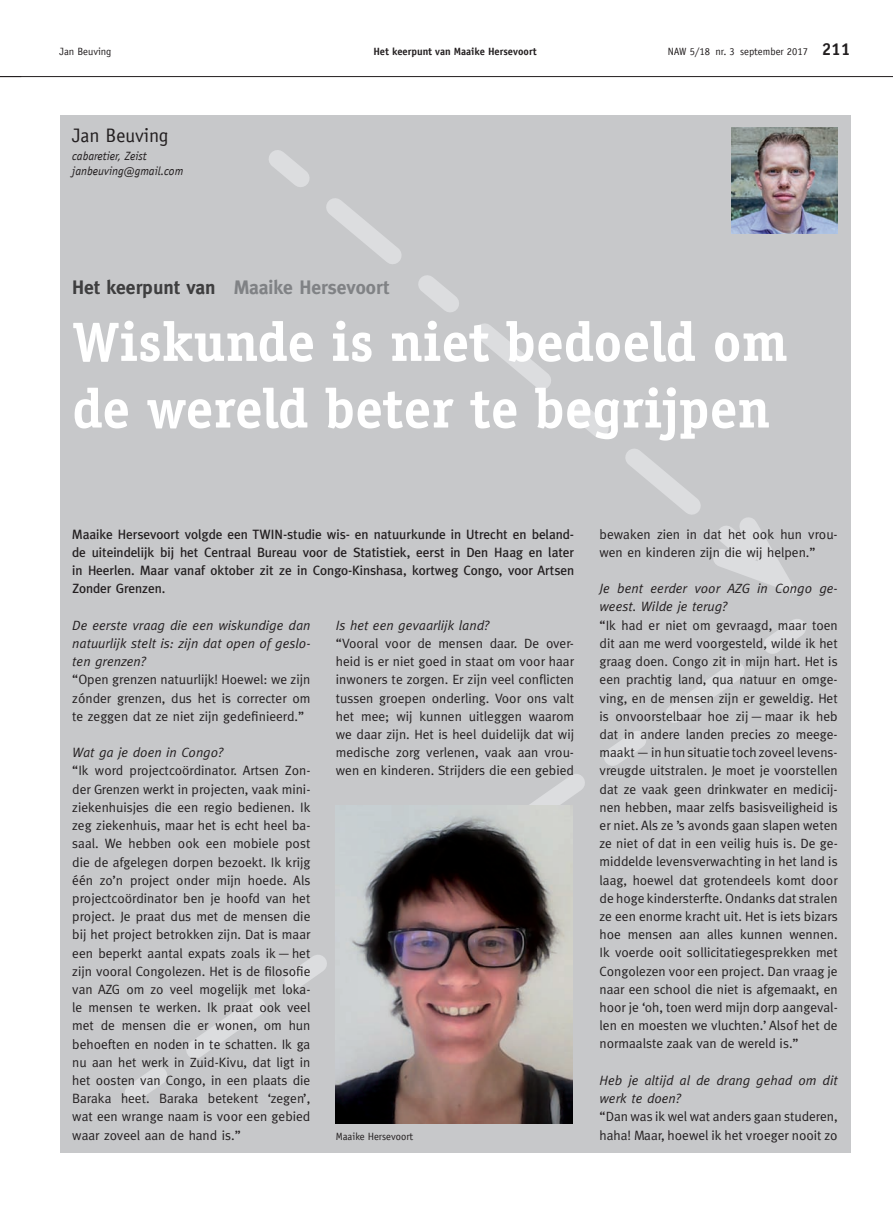
<style>
.page{position:relative;width:893px;height:1221px;background:#fff}
.page>*{position:absolute;margin:0;border:0;box-sizing:border-box;transform-origin:0 0}
.t1{font:700 55.5px/66.6px "Officina Serif LT";color:#fff}
.t2{font:700 19.5px "Meta";color:#808285}
.t3{font:19.5px "Officina Sans LT";color:#231f20}
.t4{font:13.5px/18.1px "Meta";color:#231f20;text-align:justify}
.t5{font:500 13.5px/18.1px "Meta";color:#231f20;text-align:justify}
.t6{font:italic 13.5px/18.1px "Meta";color:#231f20}
.t7{font:italic 12px/14.4px "Officina Sans LT";color:#231f20}
.t8{font:10.5px "Officina Sans LT";color:#231f20}
.t9{font:700 10.5px "Officina Sans LT";color:#231f20}
.s1{font-weight:700;font-size:17.25px}
.s2{color:#3e3e3f}
</style>
<div class="page">
<hr style="left:0;top:76px;width:893px;height:1px;background:#231f20">
<div style="left:60px;top:115px;width:790px;height:1037px;background:#c7c8ca"></div>
<svg style="left:269px;top:150px;width:430px;height:365px"></svg>
<svg style="left:699px;top:501px;width:99px;height:93px"></svg>
<svg style="left:125px;top:594px;width:681px;height:523px"></svg>
<img style="left:731px;top:128px;width:107px;height:106px">
<img style="left:336px;top:806px;width:236px;height:317px">
<p class="t8" style="left:60px;top:45px;width:53px">Jan Beuving</p>
<p class="t9" style="left:373px;top:45px;width:165px">Het keerpunt van Maaike Hersevoort</p>
<p class="t8" style="left:668px;top:45px;width:184px">NAW 5/18 nr. 3 september 2017 <span class="s1">211</span></p>
<h2 class="t3" style="left:72px;top:124px;width:98px">Jan Beuving</h2>
<p class="t7" style="left:72px;top:149px;width:113px">cabaretier, Zeist janbeuving@gmail.com</p>
<h2 class="t2" style="left:72px;top:276px;width:318px"><span class="s2">Het keerpunt van</span> Maaike Hersevoort</h2>
<h1 class="t1" style="left:72px;top:308px;width:717px">Wiskunde is niet bedoeld om de wereld beter te begrijpen</h1>
<p class="t5" style="left:72px;top:524px;width:503px">Maaike Hersevoort volgde een TWIN-studie wis- en natuurkunde in Utrecht en beland&shy;de uiteindelijk bij het Centraal Bureau voor de Statistiek, eerst in Den Haag en later in Heerlen. Maar vanaf oktober zit ze in Congo-Kinshasa, kortweg Congo, voor Artsen Zonder Grenzen.</p>
<p class="t6" style="left:72px;top:616px;width:240px;text-align:justify">De eerste vraag die een wiskundige dan natuurlijk stelt is: zijn dat open of geslo&shy;ten grenzen?</p>
<p class="t4" style="left:72px;top:670px;width:240px">“Open grenzen natuurlijk! Hoewel: we zijn zónder grenzen, dus het is correcter om te zeggen dat ze niet zijn gedefinieerd.”</p>
<p class="t6" style="left:72px;top:743px;width:152px">Wat ga je doen in Congo?</p>
<p class="t4" style="left:72px;top:761px;width:240px">“Ik word projectcoördinator. Artsen Zon&shy;der Grenzen werkt in projecten, vaak mini&shy;ziekenhuisjes die een regio bedienen. Ik zeg ziekenhuis, maar het is echt heel ba&shy;saal. We hebben ook een mobiele post die de afgelegen dorpen bezoekt. Ik krijg één zo’n project onder mijn hoede. Als projectcoördinator ben je hoofd van het project. Je praat dus met de mensen die bij het project betrokken zijn. Dat is maar een beperkt aantal expats zoals ik—het zijn vooral Congolezen. Het is de filosofie van AZG om zo veel mogelijk met loka&shy;le mensen te werken. Ik praat ook veel met de mensen die er wonen, om hun behoeften en noden in te schatten. Ik ga nu aan het werk in Zuid-Kivu, dat ligt in het oosten van Congo, in een plaats die Baraka heet. Baraka betekent ‘zegen’, wat een wrange naam is voor een gebied waar zoveel aan de hand is.”</p>
<p class="t6" style="left:336px;top:616px;width:155px">Is het een gevaarlijk land?</p>
<p class="t4" style="left:336px;top:634px;width:240px">“Vooral voor de mensen daar. De over&shy;heid is er niet goed in staat om voor haar inwoners te zorgen. Er zijn veel conflicten tussen groepen onderling. Voor ons valt het mee; wij kunnen uitleggen waarom we daar zijn. Het is heel duidelijk dat wij medische zorg verlenen, vaak aan vrou&shy;wen en kinderen. Strijders die een gebied</p>
<p class="t8" style="left:336px;top:1129px;width:79px">Maaike Hersevoort</p>
<p class="t4" style="left:600px;top:524px;width:240px">bewaken zien in dat het ook hun vrou&shy;wen en kinderen zijn die wij helpen.”</p>
<p class="t6" style="left:600px;top:579px;width:240px">Je bent eerder voor AZG in Congo ge&shy;weest. Wilde je terug?</p>
<p class="t4" style="left:600px;top:615px;width:240px">“Ik had er niet om gevraagd, maar toen dit aan me werd voorgesteld, wilde ik het graag doen. Congo zit in mijn hart. Het is een prachtig land, qua natuur en omge&shy;ving, en de mensen zijn er geweldig. Het is onvoorstelbaar hoe zij—maar ik heb dat in andere landen precies zo meege&shy;maakt—in hun situatie toch zoveel levens&shy;vreugde uitstralen. Je moet je voorstellen dat ze vaak geen drinkwater en medicij&shy;nen hebben, maar zelfs basisveiligheid is er niet. Als ze ’s avonds gaan slapen weten ze niet of dat in een veilig huis is. De ge&shy;middelde levensverwachting in het land is laag, hoewel dat grotendeels komt door de hoge kindersterfte. Ondanks dat stralen ze een enorme kracht uit. Het is iets bizars hoe mensen aan alles kunnen wennen.<br>Ik voerde ooit sollicitatiegesprekken met Congolezen voor een project. Dan vraag je naar een school die niet is afgemaakt, en hoor je ‘oh, toen werd mijn dorp aangeval&shy;len en moesten we vluchten.’ Alsof het de normaalste zaak van de wereld is.”</p>
<p class="t6" style="left:600px;top:1070px;width:240px">Heb je altijd al de drang gehad om dit werk te doen?</p>
<p class="t4" style="left:600px;top:1107px;width:240px">“Dan was ik wel wat anders gaan studeren, haha! Maar, hoewel ik het vroeger nooit zo</p>
</div>
